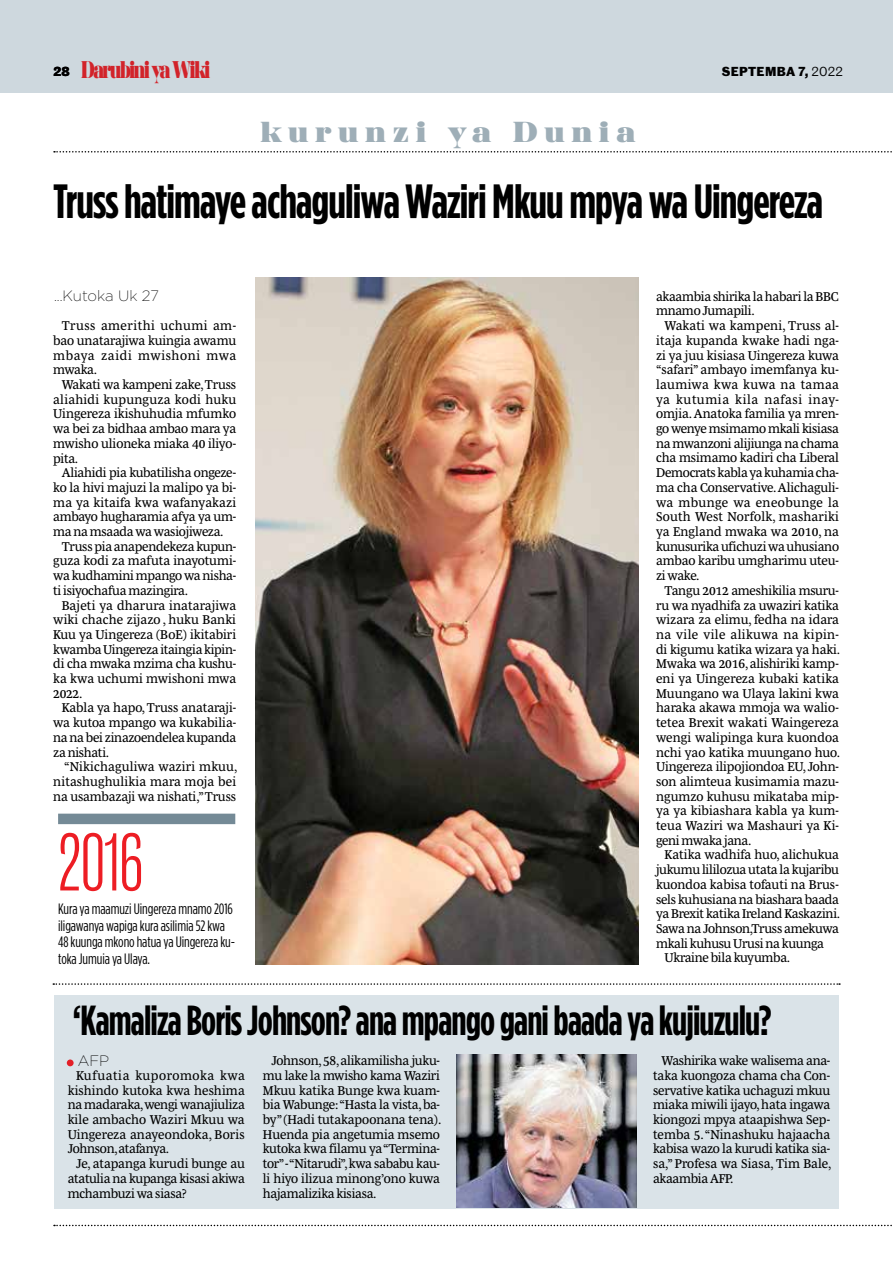
<style>
.page{position:relative;width:893px;height:1263px;background:#fff}
.page>*{position:absolute;margin:0;border:0;box-sizing:border-box;transform-origin:0 0}
.t1{font:75px "Caslon Doric Condensed";color:#ed1d24}
.t2{font:700 48px "Gotham Condensed";letter-spacing:-.02em;color:#000}
.t3{font:700 42px "Gotham Condensed";letter-spacing:-.02em;color:#000;scale:.95 1}
.t4{font:900 30px "AW Conqueror Pro Didot S";letter-spacing:.2em;color:#9eaeb7}
.t5{font:900 25.05px "AW Conqueror Pro Didot";letter-spacing:-.11em;color:#d2232a;scale:.67 1}
.t6{font:15px/16.5px "Gotham Condensed";letter-spacing:-.005em;color:#000}
.t7{font:200 15px "Gotham";color:#000}
.t8{font:13.05px/14.7px "Mencken Pro Text";letter-spacing:-.02em;color:#000;text-align:justify}
.t9{font:13.05px "Mencken Pro Text";color:#000}
.t10{font:13.05px "Mencken Pro Text";letter-spacing:.015em;color:#000}
.t11{font:13.05px "Mencken Pro Text";letter-spacing:.01em;color:#000}
.t12{font:13.05px "Mencken Pro Text";letter-spacing:.005em;color:#000}
.t13{font:700 12px "Caslon Doric";letter-spacing:.03em;color:#000}
.s1{font-weight:400}
</style>
<div class="page">
<div style="left:0;top:0;width:893px;height:92px;background:#ced8de"></div>
<svg style="left:54px;top:1225px;width:838px;height:1px"></svg>
<div style="left:54px;top:995px;width:785px;height:214px;background:#dae3e8"></div>
<div style="left:58px;top:814px;width:177px;height:10px;background:#748a96"></div>
<div style="left:67px;top:1059px;width:7px;height:7px;background:#e31f27;border-radius:50%"></div>
<svg style="left:54px;top:151px;width:838px;height:2px"></svg>
<svg style="left:53px;top:983px;width:787px;height:2px"></svg>
<img style="left:457px;top:1054px;width:180px;height:153px">
<img style="left:256px;top:277px;width:382px;height:687px">
<p class="t13" style="left:53px;top:62px;width:18px">28</p>
<h3 class="t5" style="left:81px;top:50px;width:195px">Darubini ya Wiki</h3>
<p class="t13" style="left:722px;top:62px;width:123px">SEPTEMBA 7, <span class="s1">2022</span></p>
<h3 class="t4" style="left:260px;top:108px;width:377px">kurunzi ya Dunia</h3>
<h2 class="t2" style="left:53px;top:173px;width:771px">Truss hatimaye achaguliwa Waziri Mkuu mpya wa Uingereza</h2>
<p class="t7" style="left:54px;top:287px;width:106px">...Kutoka Uk 27</p>
<p class="t8" style="left:53px;top:317px;width:184px;text-indent:9px">Truss amerithi uchumi am&shy;bao unatarajiwa kuingia awamu mbaya zaidi mwishoni mwa mwaka.</p>
<p class="t8" style="left:53px;top:376px;width:185px;text-indent:9px">Wakati wa kampeni zake, Truss aliahidi kupunguza kodi huku Uingereza ikishuhudia mfumko wa bei za bidhaa ambao mara ya mwisho ulioneka miaka 40 iliyo&shy;pita.</p>
<p class="t8" style="left:62px;top:464px;width:176px">Aliahidi pia kubatilisha ongeze-</p>
<p class="t8" style="left:53px;top:478px;width:184px">ko la hivi majuzi la malipo ya bi-</p>
<p class="t10" style="left:53px;top:492px;width:184px">ma ya kitaifa kwa wafanyakazi</p>
<p class="t8" style="left:53px;top:508px;width:184px">ambayo hugharamia afya ya um-</p>
<p class="t8" style="left:53px;top:523px;width:172px">ma na msaada wa wasiojiweza.</p>
<p class="t8" style="left:62px;top:537px;width:176px">Truss pia anapendekeza kupun-</p>
<p class="t9" style="left:53px;top:551px;width:184px">guza kodi za mafuta inayotumi-</p>
<p class="t8" style="left:53px;top:567px;width:184px">wa kudhamini mpango wa nisha-</p>
<p class="t8" style="left:53px;top:581px;width:136px">ti isiyochafua mazingira.</p>
<p class="t10" style="left:62px;top:595px;width:176px">Bajeti ya dharura inatarajiwa</p>
<p class="t11" style="left:53px;top:609px;width:184px">wiki chache zijazo , huku Banki</p>
<p class="t9" style="left:53px;top:624px;width:184px">Kuu ya Uingereza (BoE) ikitabiri</p>
<p class="t8" style="left:53px;top:640px;width:184px">kwamba Uingereza itaingia kipin-</p>
<p class="t8" style="left:53px;top:655px;width:184px">di cha mwaka mzima cha kushu-</p>
<p class="t12" style="left:53px;top:668px;width:184px">ka kwa uchumi mwishoni mwa</p>
<p class="t8" style="left:53px;top:684px;width:31px">2022.</p>
<p class="t8" style="left:62px;top:699px;width:176px">Kabla ya hapo, Truss anataraji-</p>
<p class="t9" style="left:53px;top:712px;width:184px">wa kutoa mpango wa kukabilia-</p>
<p class="t8" style="left:53px;top:728px;width:184px">na na bei zinazoendelea kupanda</p>
<p class="t8" style="left:53px;top:743px;width:58px">za nishati.</p>
<p class="t10" style="left:64px;top:756px;width:175px">“Nikichaguliwa waziri mkuu,</p>
<p class="t11" style="left:53px;top:771px;width:184px">nitashughulikia mara moja bei</p>
<p class="t8" style="left:53px;top:787px;width:184px">na usambazaji wa nishati,” Truss</p>
<h1 class="t1" style="left:58px;top:809px;width:87px">2016</h1>
<p class="t6" style="left:58px;top:901px;width:178px">Kura ya maamuzi Uingereza mnamo 2016 iligawanya wapiga kura asilimia 52 kwa 48 kuunga mkono hatua ya Uingereza ku&shy;toka Jumuia ya Ulaya.</p>
<p class="t8" style="left:656px;top:287px;width:184px">akaambia shirika la habari la BBC mnamo Jumapili.</p>
<p class="t8" style="left:656px;top:317px;width:185px;text-indent:9px">Wakati wa kampeni, Truss al&shy;itaja kupanda kwake hadi nga&shy;zi ya juu kisiasa Uingereza kuwa “safari” ambayo imemfanya ku&shy;laumiwa kwa kuwa na tamaa ya kutumia kila nafasi inay&shy;omjia. Anatoka familia ya mren&shy;go wenye msimamo mkali kisiasa na mwanzoni alijiunga na chama cha msimamo kadiri cha Liberal Democrats kabla ya kuhamia cha&shy;ma cha Conservative. Alichaguli&shy;wa mbunge wa eneobunge la South West Norfolk, mashariki ya England mwaka wa 2010, na kunusurika ufichuzi wa uhusiano ambao karibu umgharimu uteu&shy;zi wake.</p>
<p class="t8" style="left:656px;top:581px;width:186px;text-indent:9px">Tangu 2012 ameshikilia msuru&shy;ru wa nyadhifa za uwaziri katika wizara za elimu, fedha na idara na vile vile alikuwa na kipin&shy;di kigumu katika wizara ya haki.<br>Mwaka wa 2016, alishiriki kamp&shy;eni ya Uingereza kubaki katika Muungano wa Ulaya lakini kwa haraka akawa mmoja wa walio&shy;tetea Brexit wakati Waingereza wengi walipinga kura kuondoa nchi yao katika muungano huo.<br>Uingereza ilipojiondoa EU, John&shy;son alimteua kusimamia mazu&shy;ngumzo kuhusu mikataba mip&shy;ya ya kibiashara kabla ya kum&shy;teua Waziri wa Mashauri ya Ki&shy;geni mwaka jana.</p>
<p class="t9" style="left:665px;top:845px;width:176px">Katika wadhifa huo, alichukua</p>
<p class="t8" style="left:656px;top:861px;width:184px">jukumu lililozua utata la kujaribu</p>
<p class="t9" style="left:656px;top:874px;width:184px">kuondoa kabisa tofauti na Brus-</p>
<p class="t8" style="left:656px;top:890px;width:184px">sels kuhusiana na biashara baada</p>
<p class="t8" style="left:656px;top:905px;width:186px">ya Brexit katika Ireland Kaskazini.</p>
<p class="t8" style="left:656px;top:919px;width:184px">Sawa na Johnson,Truss amekuwa</p>
<p class="t8" style="left:656px;top:934px;width:169px">mkali kuhusu Urusi na kuunga</p>
<p class="t8" style="left:665px;top:949px;width:127px">Ukraine bila kuyumba.</p>
<h3 class="t3" style="left:72px;top:995px;width:737px">‘Kamaliza Boris Johnson? ana mpango gani baada ya kujiuzulu?</h3>
<p class="t7" style="left:78px;top:1052px;width:33px">AFP</p>
<p class="t8" style="left:263px;top:1052px;width:180px;text-indent:9px">Johnson, 58, alikamilisha juku&shy;mu lake la mwisho kama Waziri Mkuu katika Bunge kwa kuam&shy;bia Wabunge: “Hasta la vista, ba&shy;by” (Hadi tutakapoonana tena).<br>Huenda pia angetumia msemo kutoka kwa filamu ya “Termina&shy;tor” - “Nitarudi”, kwa sababu kau&shy;li hiyo ilizua minong’ono kuwa hajamalizika kisiasa.</p>
<p class="t8" style="left:653px;top:1052px;width:180px;text-indent:9px">Washirika wake walisema ana&shy;taka kuongoza chama cha Con&shy;servative katika uchaguzi mkuu miaka miwili ijayo, hata ingawa kiongozi mpya ataapishwa Sep&shy;temba 5. “Ninashuku hajaacha kabisa wazo la kurudi katika sia&shy;sa,” Profesa wa Siasa, Tim Bale, akaambia AFP.</p>
<p class="t8" style="left:68px;top:1066px;width:179px;text-indent:9px">Kufuatia kuporomoka kwa kishindo kutoka kwa heshima na madaraka,wengi wanajiuliza kile ambacho Waziri Mkuu wa Uingereza anayeondoka, Boris Johnson,atafanya.</p>
<p class="t8" style="left:68px;top:1155px;width:179px;text-indent:9px">Je, atapanga kurudi bunge au atatulia na kupanga kisasi akiwa mchambuzi wa siasa?</p>
</div>
